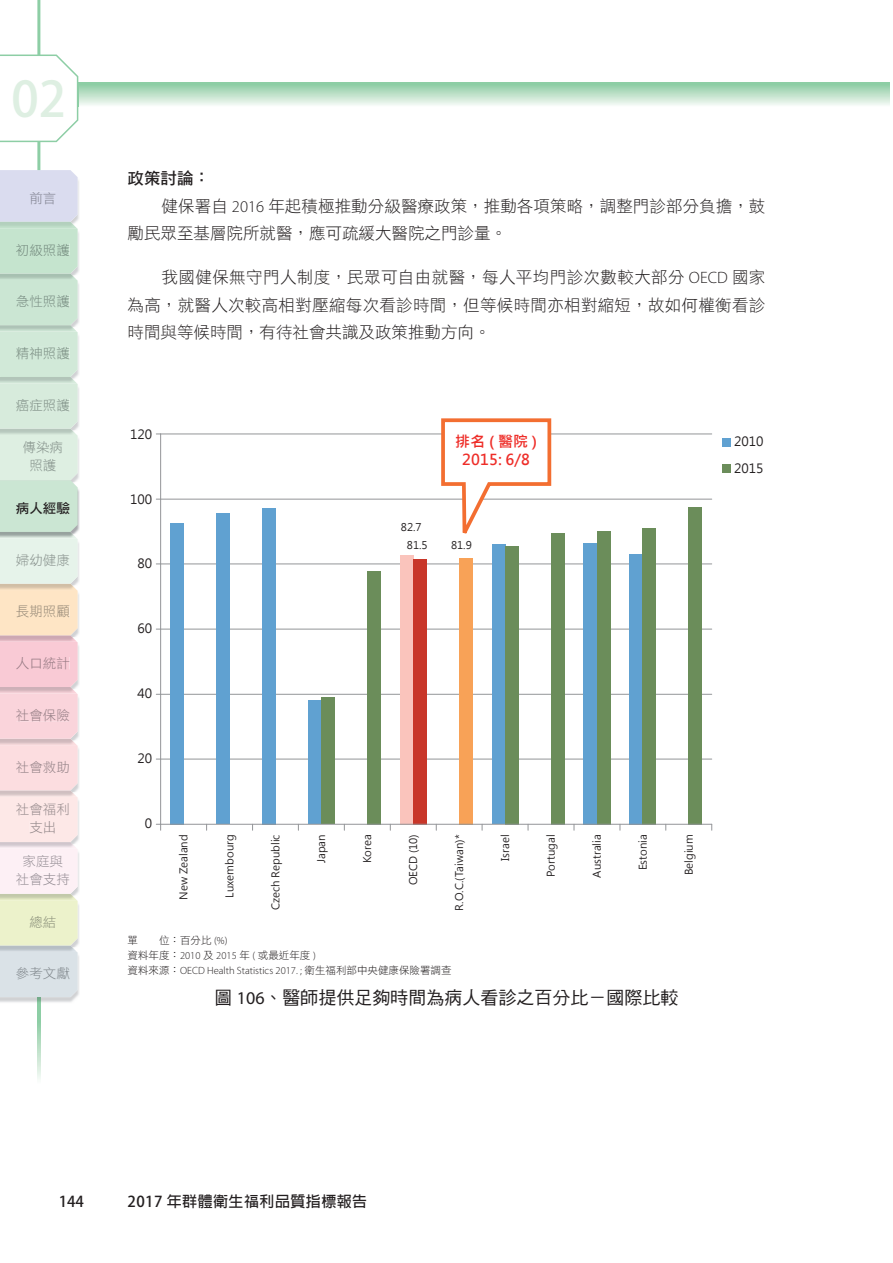
<style>
.page{position:relative;width:893px;height:1263px;background:#fff}
.page>*{position:absolute;margin:0;border:0;box-sizing:border-box;transform-origin:0 0}
.t1{font:700 48.6px "Adobe Fan Heiti Std";color:#deefe2}
.t2{font:18px "DF Hei Std W5";color:#231f20}
.t3{font:16.5px/27.3px "DF Hei Std W3";letter-spacing:.005em;color:#231f20}
.t4{font:16.5px "DF Hei Std W7";color:#231f20}
.t5{font:700 15px "Adobe Fan Heiti Std";letter-spacing:.03em;color:#231f20}
.t6{font:700 15px/18px "Microsoft Jheng Hei";color:#ee2d28;text-align:center}
.t7{font:13.5px/18px "DF Hei Std W3";color:#938c93;text-align:center}
.t8{font:13.5px/18px "DF Hei Std W3";color:#93888a;text-align:center}
.t9{font:13.5px/18px "DF Hei Std W3";color:#818d87;text-align:center}
.t10{font:13.5px "DF Hei Std W3";color:#81888d}
.t11{font:13.5px "DF Hei Std W3";color:#928186}
.t12{font:13.5px "DF Hei Std W3";color:#927c83}
.t13{font:13.5px "DF Hei Std W3";color:#927780}
.t14{font:13.5px "DF Hei Std W3";color:#938776}
.t15{font:13.5px "DF Hei Std W3";color:#868f8b}
.t16{font:13.5px "DF Hei Std W3";color:#7c8b83}
.t17{font:13.5px "DF Hei Std W3";color:#788a80}
.t18{font:13.5px "DF Hei Std W3";color:#75887e}
.t19{font:13.5px "DF Hei Std W3";color:#71867b}
.t20{font:13.5px "DF Hei Std W7";color:#231f20}
.t21{font:13.5px "DF Hei Std W3";color:#898e79}
.t22{font:13.5px "DF Hei Std W3";color:#7f818e}
.t23{font:12.75px/26.5px "Microsoft Jheng Hei";color:#231f20}
.t24{font:10.65px/18.8px "Microsoft Jheng Hei";color:#231f20;text-align:center}
.t25{font:300 10.5px "Myriad Pro";color:#231f20}
.t26{font:10.5px/15px "DF Hei Std W3";color:#231f20}
.s1{font-family:"Myriad Pro";font-weight:300}
.s2{font-family:"DF Hei Std W3";font-weight:400}
.s3{font-family:"Myriad Pro"}
</style>
<div class="page">
<svg style="left:156px;top:433px;width:575px;height:398px"></svg>
<hr style="left:161px;top:759px;width:551px;height:1px;background:#939598">
<hr style="left:161px;top:694px;width:551px;height:1px;background:#939598">
<hr style="left:161px;top:629px;width:551px;height:1px;background:#939598">
<hr style="left:161px;top:564px;width:551px;height:1px;background:#939598">
<hr style="left:161px;top:499px;width:551px;height:1px;background:#939598">
<hr style="left:161px;top:434px;width:551px;height:1px;background:#939598">
<div style="left:170px;top:523px;width:14px;height:301px;background:#60a1d1"></div>
<div style="left:216px;top:514px;width:14px;height:310px;background:#60a1d1"></div>
<div style="left:262px;top:508px;width:14px;height:316px;background:#60a1d1"></div>
<div style="left:308px;top:700px;width:13px;height:124px;background:#60a1d1"></div>
<div style="left:400px;top:555px;width:13px;height:269px;background:#fac4bc"></div>
<div style="left:492px;top:544px;width:13px;height:280px;background:#60a1d1"></div>
<div style="left:584px;top:543px;width:13px;height:281px;background:#60a1d1"></div>
<div style="left:630px;top:554px;width:13px;height:270px;background:#60a1d1"></div>
<div style="left:321px;top:697px;width:13px;height:127px;background:#6b8d5a"></div>
<div style="left:367px;top:571px;width:13px;height:253px;background:#6b8d5a"></div>
<div style="left:413px;top:559px;width:13px;height:265px;background:#c83629"></div>
<div style="left:459px;top:558px;width:13px;height:266px;background:#f8a257"></div>
<div style="left:505px;top:546px;width:13px;height:278px;background:#6b8d5a"></div>
<div style="left:551px;top:533px;width:13px;height:291px;background:#6b8d5a"></div>
<div style="left:597px;top:531px;width:13px;height:293px;background:#6b8d5a"></div>
<div style="left:643px;top:528px;width:13px;height:296px;background:#6b8d5a"></div>
<div style="left:689px;top:507px;width:13px;height:317px;background:#6b8d5a"></div>
<hr style="left:160px;top:434px;width:1px;height:390px;background:#939598">
<hr style="left:161px;top:824px;width:551px;height:1px;background:#939598">
<svg style="left:156px;top:824px;width:5px;height:6px"></svg>
<div style="left:723px;top:438px;width:8px;height:8px;background:#60a1d1"></div>
<div style="left:723px;top:464px;width:8px;height:8px;background:#6b8d5a"></div>
<svg style="left:439px;top:418px;width:114px;height:130px"></svg>
<hr style="left:37px;top:0;width:3px;height:170px;background:#8dcea5">
<svg style="left:37px;top:1003px;width:3px;height:76px"></svg>
<svg style="left:79px;top:83px;width:811px;height:22px;background:#bce0c8"></svg>
<svg style="left:0;top:55px;width:79px;height:87px"></svg>
<svg style="left:0;top:170px;width:80px;height:833px;background:#e1e1d9"></svg>
<h1 class="t1" style="left:12px;top:70px;width:56px">02</h1>
<p class="t22" style="left:29px;top:191px;width:28px">前言</p>
<p class="t19" style="left:16px;top:242px;width:55px">初級照護</p>
<p class="t18" style="left:16px;top:294px;width:55px">急性照護</p>
<p class="t17" style="left:16px;top:346px;width:55px">精神照護</p>
<p class="t16" style="left:16px;top:397px;width:55px">癌症照護</p>
<p class="t9" style="left:23px;top:438px;width:42px">傳染病照護</p>
<p class="t20" style="left:16px;top:501px;width:55px">病人經驗</p>
<p class="t15" style="left:16px;top:553px;width:55px">婦幼健康</p>
<p class="t14" style="left:16px;top:604px;width:55px">長期照顧</p>
<p class="t13" style="left:16px;top:656px;width:55px">人口統計</p>
<p class="t12" style="left:16px;top:708px;width:55px">社會保險</p>
<p class="t11" style="left:16px;top:759px;width:55px">社會救助</p>
<p class="t8" style="left:16px;top:800px;width:55px">社會福利支出</p>
<p class="t7" style="left:16px;top:852px;width:55px">家庭與社會支持</p>
<p class="t21" style="left:29px;top:914px;width:28px">總結</p>
<p class="t10" style="left:16px;top:966px;width:55px">參考文獻</p>
<p class="t4" style="left:128px;top:169px;width:84px">政策討論：</p>
<p class="t3" style="left:128px;top:192px;width:639px;text-indent:34px">健保署自 <span class="s1">2016</span> 年起積極推動分級醫療政策，推動各項策略，調整門診部分負擔，鼓勵民眾至基層院所就醫，應可疏緩大醫院之門診量。</p>
<p class="t3" style="left:128px;top:263px;width:639px;text-align:justify;text-indent:34px">我國健保無守門人制度，民眾可自由就醫，每人平均門診次數較大部分 <span class="s1">OECD</span> 國家為高，就醫人次較高相對壓縮每次看診時間，但等候時間亦相對縮短，故如何權衡看診時間與等候時間，有待社會共識及政策推動方向。</p>
<p class="t23" style="left:130px;top:421px;width:24px">120</p>
<p class="t23" style="left:130px;top:486px;width:24px">100</p>
<p class="t23" style="left:138px;top:550px;width:16px">80</p>
<p class="t23" style="left:138px;top:615px;width:16px">60</p>
<p class="t23" style="left:138px;top:680px;width:16px">40</p>
<p class="t23" style="left:138px;top:745px;width:16px">20</p>
<p class="t23" style="left:145px;top:810px;width:9px">0</p>
<p class="t24" style="left:401px;top:517px;width:28px">82.7<br>81.5</p>
<p class="t6" style="left:455px;top:433px;width:83px">排名(醫院)<br>2015: 6/8</p>
<p class="t24" style="left:451px;top:536px;width:22px">81.9</p>
<p class="t24" style="left:174px;top:900px;width:67px;rotate:-90deg">New Zealand</p>
<p class="t24" style="left:220px;top:897px;width:65px;rotate:-90deg">Luxembourg</p>
<p class="t24" style="left:266px;top:910px;width:77px;rotate:-90deg">Czech Republic</p>
<p class="t24" style="left:312px;top:863px;width:30px;rotate:-90deg">Japan</p>
<p class="t24" style="left:358px;top:863px;width:30px;rotate:-90deg">Korea</p>
<p class="t24" style="left:404px;top:885px;width:53px;rotate:-90deg">OECD (10)</p>
<p class="t24" style="left:450px;top:911px;width:78px;rotate:-90deg">R.O.C.(Taiwan)*</p>
<p class="t24" style="left:496px;top:860px;width:28px;rotate:-90deg">Israel</p>
<p class="t24" style="left:542px;top:877px;width:44px;rotate:-90deg">Portugal</p>
<p class="t24" style="left:588px;top:878px;width:45px;rotate:-90deg">Australia</p>
<p class="t24" style="left:633px;top:870px;width:37px;rotate:-90deg">Estonia</p>
<p class="t24" style="left:679px;top:875px;width:42px;rotate:-90deg">Belgium</p>
<p class="t26" style="left:128px;top:932px;width:190px">單　　位：百分比 <span class="s1">(%)<br></span>資料年度：<span class="s1">2010</span> 及 <span class="s1">2015</span> 年 <span class="s1">(</span> 或最近年度 <span class="s1">)</span></p>
<p class="t25" style="left:128px;top:964px;width:326px"><span class="s2">資料來源：</span>OECD Health Statistics 2017. ; <span class="s2">衛生福利部中央健康保險署調查</span></p>
<p class="t2" style="left:214px;top:987px;width:466px">圖 <span class="s3">106</span>、醫師提供足夠時間為病人看診之百分比－國際比較</p>
<p class="t23" style="left:734px;top:428px;width:31px">2010<br>2015</p>
<p class="t5" style="left:59px;top:1193px;width:27px">144</p>
<p class="t5" style="left:128px;top:1193px;width:241px">2017 年群體衛生福利品質指標報告</p>
</div>
